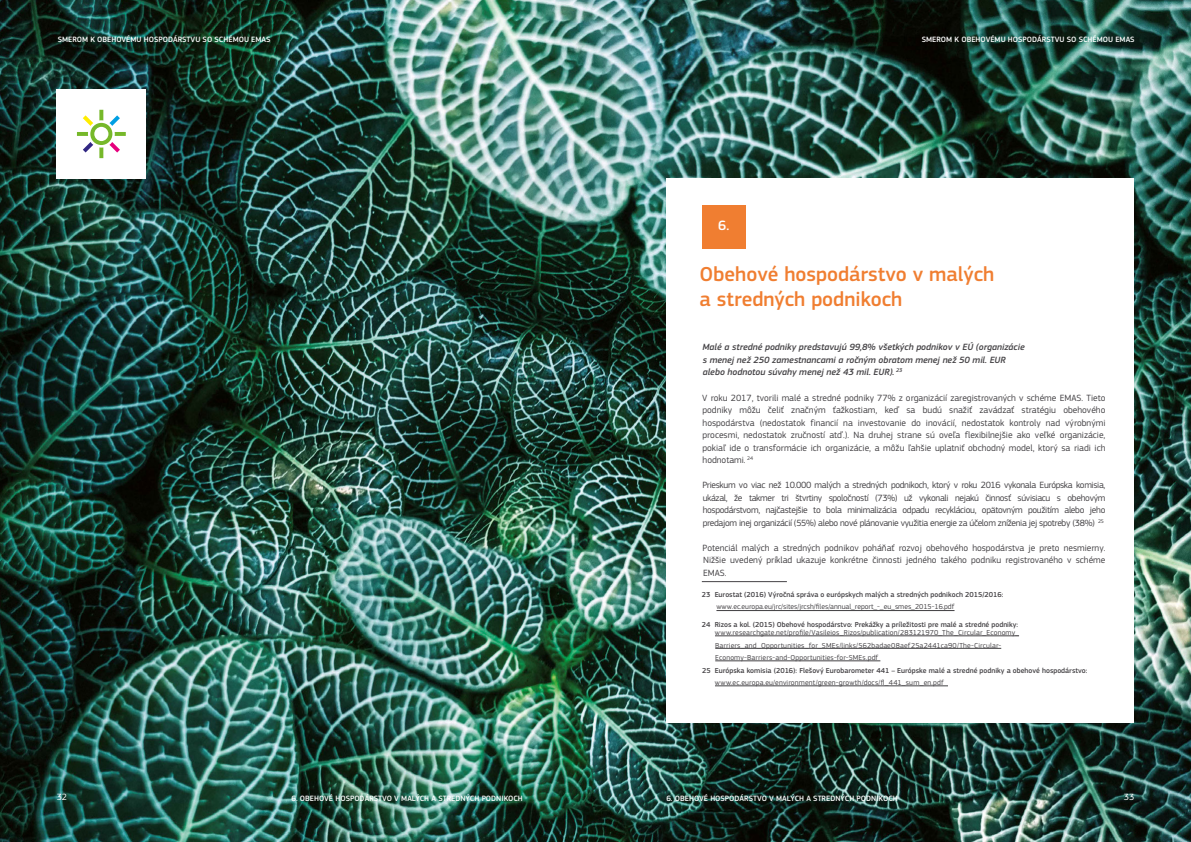
<style>
.page{position:relative;width:1191px;height:842px;background:#fff}
.page>*{position:absolute;margin:0;border:0;box-sizing:border-box;transform-origin:0 0}
.t1{font:500 21px/25.3px "EC Square Sans Pro";color:#f07e31}
.t2{font:500 14.1px "EC Square Sans Pro";color:#fff}
.t3{font:9.4px/12.5px "EC Square Sans Pro";color:#454346;text-align:justify}
.t4{font:italic 500 9.4px/12.5px "EC Square Sans Pro";color:#454346}
.t5{font:9.4px "EC Square Sans Pro";color:#fff}
.t6{font:500 8px "EC Square Sans Pro";color:#fff}
.t7{font:7.5px "EC Square Sans Pro";letter-spacing:.02em;color:#454346}
.t8{font:500 7.5px "EC Square Sans Pro";color:#454346}
.t9{font:7.5px "EC Square Sans Pro";color:#454346}
</style>
<div class="page">
<img style="left:0;top:0;width:1191px;height:842px">
<div style="left:666px;top:179px;width:468px;height:544px;background:#fff"></div>
<hr style="left:715px;top:636px;width:304px;height:1px;background:#454346">
<hr style="left:715px;top:648px;width:286px;height:1px;background:#454346">
<hr style="left:715px;top:661px;width:165px;height:1px;background:#454346">
<hr style="left:715px;top:686px;width:233px;height:1px;background:#454346">
<hr style="left:702px;top:581px;width:85px;height:1px;background:#454346">
<div style="left:57px;top:89px;width:89px;height:90px;background:#fff"></div>
<svg style="left:77px;top:110px;width:49px;height:48px"></svg>
<div style="left:702px;top:205px;width:43px;height:44px;background:#f07e31"></div>
<hr style="left:716px;top:610px;width:238px;height:1px;background:#454346">
<p class="t6" style="left:58px;top:35px;width:214px">SMEROM K OBEHOVÉMU HOSPODÁRSTVU SO SCHÉMOU EMAS</p>
<p class="t6" style="left:921px;top:35px;width:214px">SMEROM K OBEHOVÉMU HOSPODÁRSTVU SO SCHÉMOU EMAS</p>
<p class="t2" style="left:718px;top:217px;width:13px">6.</p>
<p class="t1" style="left:699px;top:262px;width:296px">Obehové hospodárstvo v malých a stredných podnikoch</p>
<p class="t4" style="left:702px;top:341px;width:324px">Malé a stredné podniky predstavujú 99,8% všetkých podnikov v EÚ (organizácie s menej než 250 zamestnancami a ročným obratom menej než 50 mil. EUR alebo hodnotou súvahy menej než 43 mil. EUR). <sup>23</sup></p>
<p class="t3" style="left:702px;top:391px;width:405px">V roku 2017, tvorili malé a stredné podniky 77% z organizácií zaregistrovaných v schéme EMAS. Tieto podniky môžu čeliť značným ťažkostiam, keď sa budú snažiť zavádzať stratégiu obehového hospodárstva (nedostatok financií na investovanie do inovácií, nedostatok kontroly nad výrobnými procesmi, nedostatok zručností atď.). Na druhej strane sú oveľa flexibilnejšie ako veľké organizácie, pokiaľ ide o transformácie ich organizácie, a môžu ľahšie uplatniť obchodný model, ktorý sa riadi ich hodnotami. <sup>24</sup></p>
<p class="t3" style="left:702px;top:479px;width:404px">Prieskum vo viac než 10.000 malých a stredných podnikoch, ktorý v roku 2016 vykonala Európska komisia, ukázal, že takmer tri štvrtiny spoločností (73%) už vykonali nejakú činnosť súvisiacu s obehovým hospodárstvom, najčastejšie to bola minimalizácia odpadu recykláciou, opätovným použitím alebo jeho predajom inej organizácií (55%) alebo nové plánovanie využitia energie za účelom zníženia jej spotreby (38%) <sup>25</sup></p>
<p class="t3" style="left:702px;top:541px;width:404px">Potenciál malých a stredných podnikov poháňať rozvoj obehového hospodárstva je preto nesmierny.<br>Nižšie uvedený príklad ukazuje konkrétne činnosti jedného takého podniku registrovaného v schéme EMAS.</p>
<p class="t8" style="left:702px;top:591px;width:303px">23 Eurostat (2016) Výročná správa o európskych malých a stredných podnikoch 2015/2016:</p>
<p class="t7" style="left:715px;top:628px;width:305px">www.researchgate.net/profile/Vasileios_Rizos/publication/283121970_The_Circular_Economy_</p>
<p class="t7" style="left:715px;top:641px;width:287px">Barriers_and_Opportunities_for_SMEs/links/562badae08aef25a2441ca90/The-Circular-</p>
<p class="t7" style="left:715px;top:653px;width:165px">Economy-Barriers-and-Opportunities-for-SMEs.pdf</p>
<p class="t8" style="left:702px;top:666px;width:387px">25 Európska komisia (2016): Flešový Eurobarometer 441 – Európske malé a stredné podniky a obehové hospodárstvo:</p>
<p class="t7" style="left:715px;top:678px;width:231px">www.ec.europa.eu/environment/green-growth/docs/fl_441_sum_en.pdf</p>
<p class="t9" style="left:716px;top:602px;width:240px">www.ec.europa.eu/jrc/sites/jrcsh/files/annual_report_-_eu_smes_2015-16.pdf</p>
<p class="t8" style="left:702px;top:620px;width:318px">24 Rizos a kol. (2015) Obehové hospodárstvo: Prekážky a príležitosti pre malé a stredné podniky:</p>
<p class="t6" style="left:291px;top:793px;width:233px">6. OBEHOVÉ HOSPODÁRSTVO V MALÝCH A STREDNÝCH PODNIKOCH</p>
<p class="t6" style="left:666px;top:793px;width:233px">6. OBEHOVÉ HOSPODÁRSTVO V MALÝCH A STREDNÝCH PODNIKOCH</p>
<p class="t5" style="left:57px;top:792px;width:12px">32</p>
<p class="t5" style="left:1123px;top:792px;width:12px">33</p>
</div>
